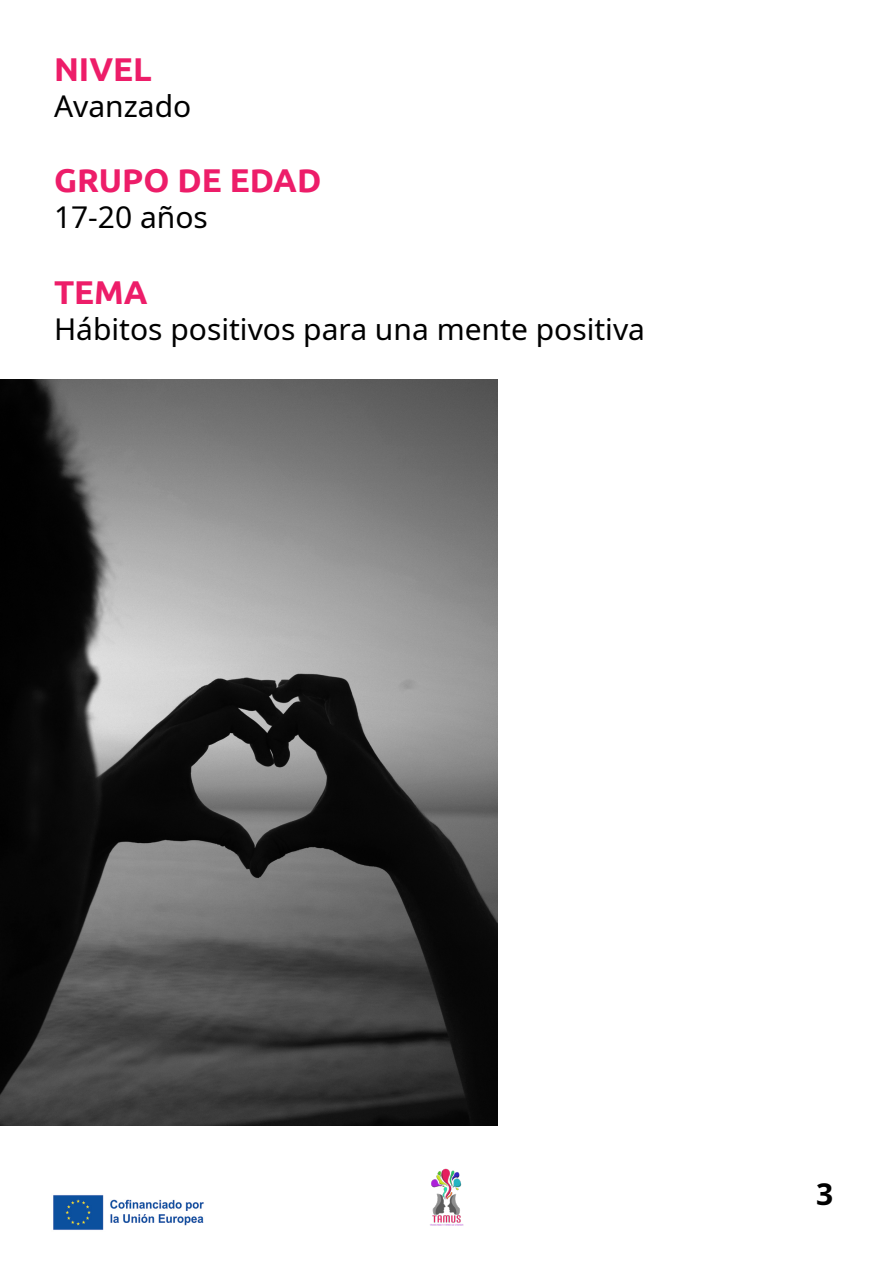
<style>
.page{position:relative;width:893px;height:1263px;background:#fff}
.page>*{position:absolute;margin:0;border:0;box-sizing:border-box;transform-origin:0 0}
.t1{font:700 33px "Ubuntu";color:#ed1d69}
.t2{font:30px "Noto Sans";color:#000}
.t3{font:700 30px "Noto Sans";color:#000}
</style>
<div class="page">
<img style="left:53px;top:1195px;width:151px;height:35px">
<img style="left:430px;top:1168px;width:34px;height:58px">
<img style="left:0;top:379px;width:497px;height:746px">
<p class="t1" style="left:54px;top:49px;width:99px">NIVEL</p>
<p class="t2" style="left:54px;top:85px;width:139px">Avanzado</p>
<p class="t1" style="left:54px;top:160px;width:269px">GRUPO DE EDAD</p>
<p class="t2" style="left:54px;top:196px;width:155px">17-20 años</p>
<p class="t1" style="left:54px;top:272px;width:95px">TEMA</p>
<p class="t2" style="left:54px;top:308px;width:593px">Hábitos positivos para una mente positiva</p>
<p class="t3" style="left:816px;top:1173px;width:19px">3</p>
</div>
